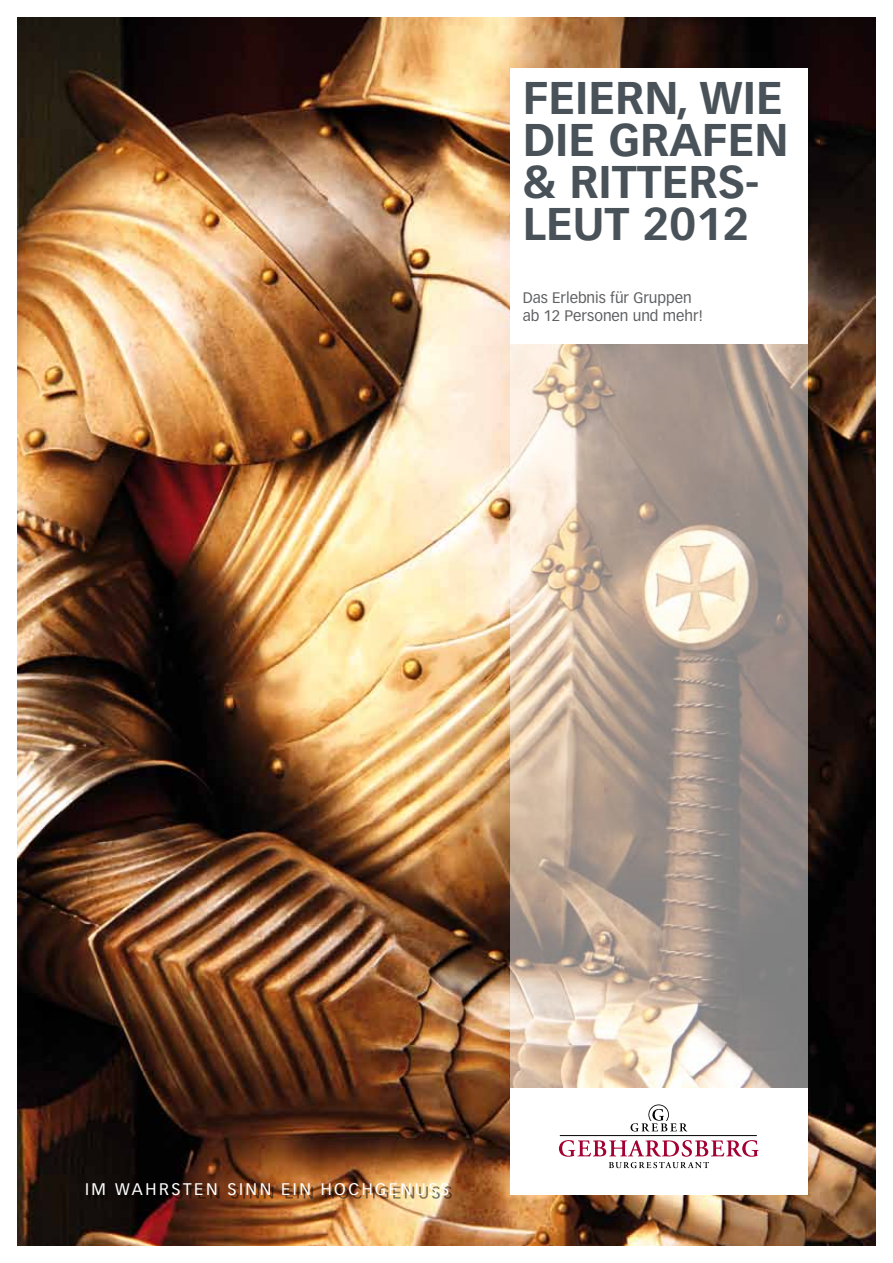
<style>
.page{position:relative;width:893px;height:1263px;background:#fff}
.page>*{position:absolute;margin:0;border:0;box-sizing:border-box;transform-origin:0 0}
.t1{font:700 45px/42px "Vectora LH";color:#485258}
.t2{font:16.5px "Vectora LH";letter-spacing:.155em;color:#fff}
.t3{font:15px/18px "Vectora LH";color:#5f6062}
</style>
<div class="page">
<img style="left:17px;top:17px;width:859px;height:1229px">
<svg style="left:510px;top:344px;width:297px;height:745px;background:#baaa9d"></svg>
<div style="left:89px;top:1186px;width:362px;height:12px;background:#000;opacity:.57"></div>
<div style="left:510px;top:68px;width:297px;height:276px;background:#fff"></div>
<div style="left:510px;top:1089px;width:297px;height:106px;background:#fff"></div>
<svg style="left:630px;top:1104px;width:57px;height:27px"></svg>
<hr style="left:560px;top:1135px;width:197px;height:1px;background:#000">
<svg style="left:559px;top:1140px;width:200px;height:28px"></svg>
<h1 class="t1" style="left:523px;top:77px;width:267px">FEIERN, WIE<br>DIE GRAFEN &amp; RITTERS-<br>LEUT 2012</h1>
<p class="t3" style="left:523px;top:288px;width:182px">Das Erlebnis für Gruppen ab 12 Personen und mehr!</p>
<p class="t2" style="left:85px;top:1179px;width:366px">IM WAHRSTEN SINN EIN HOCHGENUSS</p>
</div>
